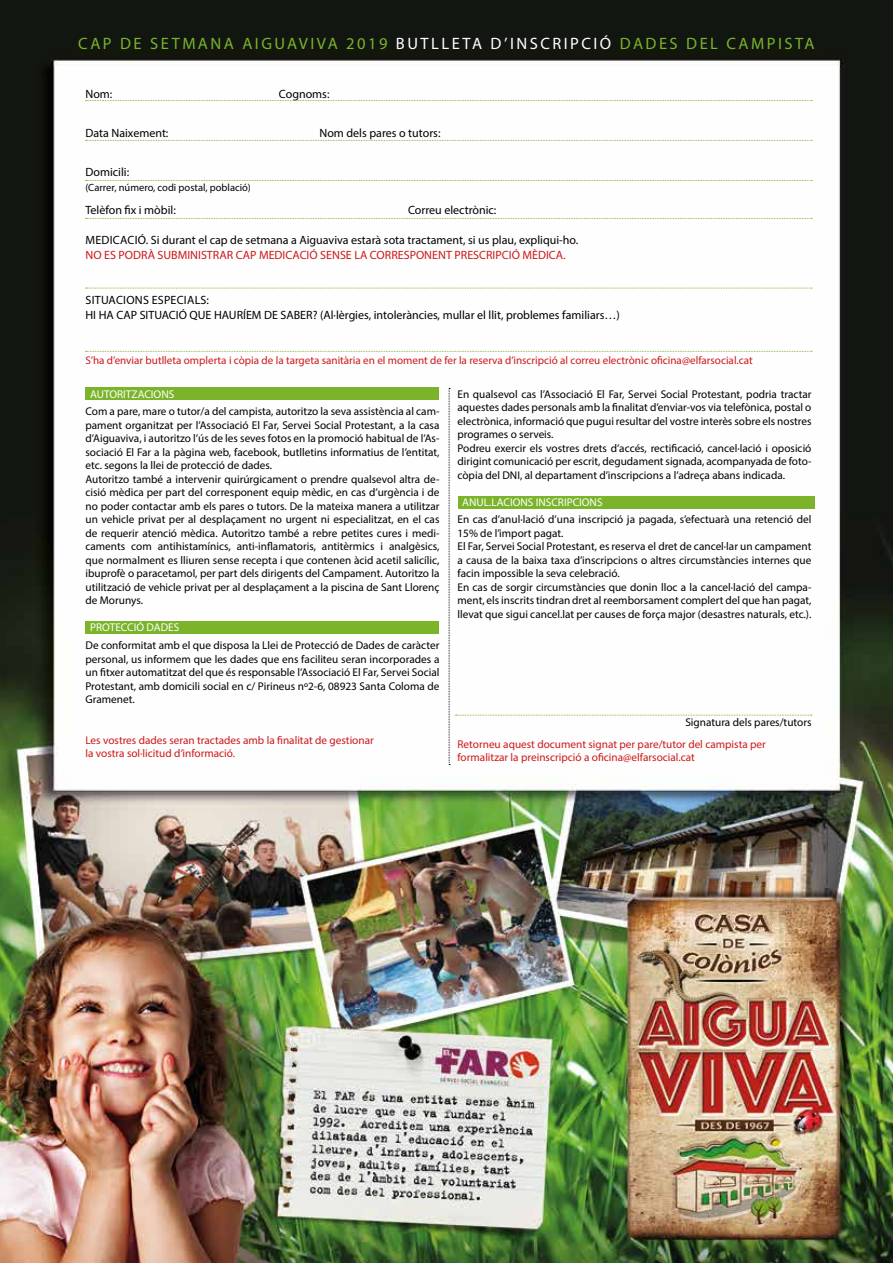
<style>
.page{position:relative;width:893px;height:1263px;background:#fff}
.page>*{position:absolute;margin:0;border:0;box-sizing:border-box;transform-origin:0 0}
.t1{font:16.5px "Myriad Pro";letter-spacing:.15em;color:#7bb32a}
.t2{font:12px/15px "Myriad Pro";color:#000}
.t3{font:12px "Myriad Pro";color:#cd171a}
.t4{font:11.25px/13.5px "Myriad Pro";color:#000}
.t5{font:11.25px/13.5px "Myriad Pro";color:#cd171a}
.t6{font:11.25px "Myriad Pro";color:#fff}
.t7{font:11.1px "Myriad Pro";color:#cd171a}
.t8{font:10.5px "Myriad Pro";color:#000}
.s1{color:#fff}
</style>
<div class="page">
<img style="left:0;top:0;width:893px;height:1263px">
<svg style="left:86px;top:100px;width:726px;height:1px"></svg>
<svg style="left:86px;top:140px;width:726px;height:1px"></svg>
<svg style="left:86px;top:180px;width:726px;height:1px"></svg>
<svg style="left:86px;top:218px;width:726px;height:1px"></svg>
<svg style="left:86px;top:288px;width:726px;height:1px"></svg>
<svg style="left:86px;top:351px;width:726px;height:1px"></svg>
<svg style="left:456px;top:715px;width:356px;height:1px"></svg>
<div style="left:85px;top:387px;width:354px;height:13px;background:#7bb32a"></div>
<div style="left:85px;top:621px;width:354px;height:13px;background:#7bb32a"></div>
<div style="left:458px;top:496px;width:356px;height:13px;background:#7bb32a"></div>
<svg style="left:449px;top:388px;width:1px;height:377px"></svg>
<h1 class="t1" style="left:78px;top:33px;width:738px">CAP DE SETMANA AIGUAVIVA 2019 <span class="s1">BUTLLETA D’INSCRIPCIÓ</span> DADES DEL CAMPISTA</h1>
<p class="t2" style="left:85px;top:86px;width:28px">Nom:</p>
<p class="t2" style="left:279px;top:86px;width:52px">Cognoms:</p>
<p class="t2" style="left:85px;top:125px;width:84px">Data Naixement:</p>
<p class="t2" style="left:319px;top:125px;width:123px">Nom dels pares o tutors:</p>
<p class="t2" style="left:85px;top:164px;width:45px">Domicili:</p>
<p class="t8" style="left:85px;top:181px;width:167px">(Carrer, número, codi postal, població)</p>
<p class="t2" style="left:85px;top:203px;width:92px">Telèfon fix i mòbil:</p>
<p class="t2" style="left:408px;top:203px;width:90px">Correu electrònic:</p>
<p class="t2" style="left:86px;top:233px;width:494px">MEDICACIÓ. Si durant el cap de setmana a Aiguaviva estarà sota tractament, si us plau, expliqui-ho.</p>
<p class="t3" style="left:85px;top:248px;width:482px">NO ES PODRÀ SUBMINISTRAR CAP MEDICACIÓ SENSE LA CORRESPONENT PRESCRIPCIÓ MÈDICA.</p>
<p class="t2" style="left:85px;top:293px;width:536px">SITUACIONS ESPECIALS:<br>HI HA CAP SITUACIÓ QUE HAURÍEM DE SABER? (Al·lèrgies, intoleràncies, mullar el llit, problemes familiars…)</p>
<p class="t7" style="left:85px;top:354px;width:669px">S’ha d’enviar butlleta omplerta i còpia de la targeta sanitària en el moment de fer la reserva d’inscripció al correu electrònic oficina@elfarsocial.cat</p>
<p class="t6" style="left:90px;top:387px;width:86px">AUTORITZACIONS</p>
<p class="t4" style="left:85px;top:405px;width:356px">Com a pare, mare o tutor/a del campista, autoritzo la seva assistència al cam&shy;pament organitzat per l’Associació El Far, Servei Social Protestant, a la casa d’Aiguaviva, i autoritzo l’ús de les seves fotos en la promoció habitual de l’As&shy;sociació El Far a la pàgina web, facebook, butlletins informatius de l’entitat, etc. segons la llei de protecció de dades.<br>Autoritzo també a intervenir quirúrgicament o prendre qualsevol altra de&shy;cisió mèdica per part del corresponent equip mèdic, en cas d’urgència i de no poder contactar amb els pares o tutors. De la mateixa manera a utilitzar un vehicle privat per al desplaçament no urgent ni especialitzat, en el cas de requerir atenció mèdica. Autoritzo també a rebre petites cures i medi&shy;caments com antihistamínics, anti-inflamatoris, antitèrmics i analgèsics, que normalment es lliuren sense recepta i que contenen àcid acetil salicílic, ibuprofè o paracetamol, per part dels dirigents del Campament. Autoritzo la utilització de vehicle privat per al desplaçament a la piscina de Sant Llorenç de Morunys.</p>
<p class="t6" style="left:90px;top:621px;width:91px">PROTECCIÓ DADES</p>
<p class="t4" style="left:85px;top:638px;width:356px;text-align:justify">De conformitat amb el que disposa la Llei de Protecció de Dades de caràcter personal, us informem que les dades que ens faciliteu seran incorporades a un fitxer automatitzat del que és responsable l’Associació El Far, Servei Social Protestant, amb domicili social en c/ Pirineus nº2-6, 08923 Santa Coloma de Gramenet.</p>
<p class="t5" style="left:85px;top:733px;width:290px">Les vostres dades seran tractades amb la finalitat de gestionar la vostra sol·licitud d’informació.</p>
<p class="t4" style="left:457px;top:387px;width:356px">En qualsevol cas l’Associació El Far, Servei Social Protestant, podria tractar aquestes dades personals amb la finalitat d’enviar-vos via telefònica, postal o electrònica, informació que pugui resultar del vostre interès sobre els nostres programes o serveis.<br>Podreu exercir els vostres drets d’accés, rectificació, cancel·lació i oposició dirigint comunicació per escrit, degudament signada, acompanyada de foto&shy;còpia del DNI, al departament d’inscripcions a l’adreça abans indicada.</p>
<p class="t6" style="left:462px;top:495px;width:142px">ANUL.LACIONS INSCRIPCIONS</p>
<p class="t4" style="left:457px;top:513px;width:356px">En cas d’anul·lació d’una inscripció ja pagada, s’efectuarà una retenció del 15% de l’import pagat.<br>El Far, Servei Social Protestant, es reserva el dret de cancel·lar un campament a causa de la baixa taxa d’inscripcions o altres circumstàncies internes que facin impossible la seva celebració.<br>En cas de sorgir circumstàncies que donin lloc a la cancel·lació del campa&shy;ment, els inscrits tindran dret al reemborsament complert del que han pagat, llevat que sigui cancel.lat per causes de força major (desastres naturals, etc.).</p>
<p class="t4" style="left:685px;top:715px;width:128px">Signatura dels pares/tutors</p>
<p class="t5" style="left:457px;top:737px;width:310px">Retorneu aquest document signat per pare/tutor del campista per formalitzar la preinscripció a oficina@elfarsocial.cat</p>
</div>
